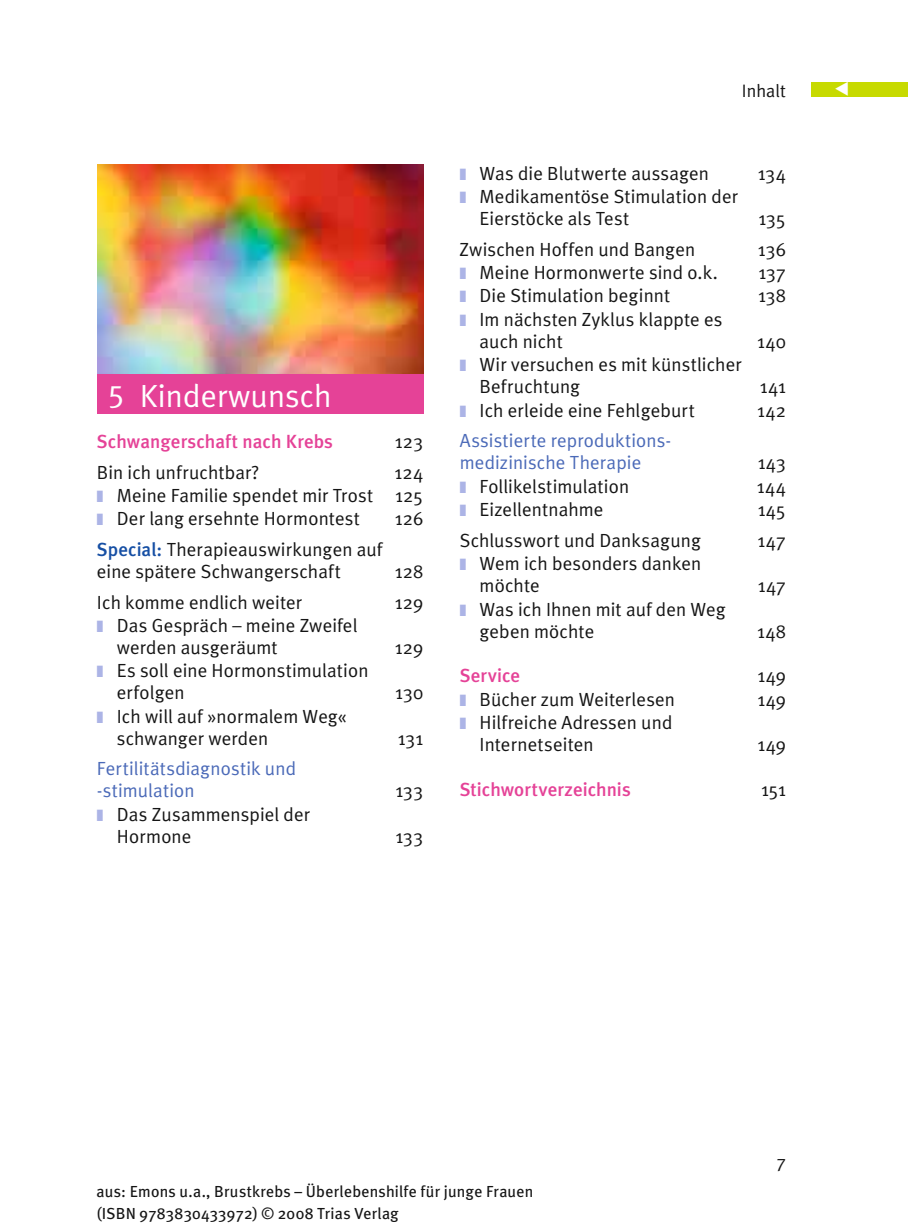
<style>
.page{position:relative;width:908px;height:1231px;background:#fff}
.page>*{position:absolute;margin:0;border:0;box-sizing:border-box;transform-origin:0 0}
.t1{font:32px "Meta Plus Normal";letter-spacing:.005em;color:#fff}
.t2{font:19px/22px "Meta Plus Normal";letter-spacing:.005em;color:#151515}
.t3{font:19px/22px "Meta Plus Normal";letter-spacing:.005em;color:#4b6ab8}
.t4{font:500 19px "Meta Plus";letter-spacing:.005em;color:#e54297}
.t5{font:18px "Meta Plus Normal";letter-spacing:.01em;color:#151515}
.t6{font:16px/22px "Meta Plus";letter-spacing:.015em;color:#151515}
.s1{font-family:"European Pi Three";color:#acb4e6}
.s2{font-family:"Meta Normal Expert"}
.s3{font-family:"Meta Plus";font-weight:500;color:#164fa4}
</style>
<div class="page">
<div style="left:811px;top:82px;width:96px;height:14px;background:#c7da00"></div>
<img style="left:97px;top:164px;width:326px;height:210px">
<div style="left:97px;top:374px;width:326px;height:40px;background:#e54297"></div>
<p class="t5" style="left:741px;top:84px;width:46px">Inhalt</p>
<p class="t2" style="left:459px;top:163px;width:251px"><span class="s1">-</span> Was die Blutwerte aussagen</p>
<p class="t2" style="left:757px;top:163px;width:30px">134</p>
<p class="t2" style="left:479px;top:187px;width:260px;text-indent:-20px"><span class="s1">-</span> Medikamentöse Stimulation der<br>Eierstöcke als Test</p>
<p class="t2" style="left:758px;top:209px;width:29px">135</p>
<h1 class="t1" style="left:109px;top:383px;width:224px"><span class="s2">5</span> Kinderwunsch</h1>
<p class="t4" style="left:97px;top:434px;width:237px">Schwangerschaft nach Krebs</p>
<p class="t2" style="left:394px;top:432px;width:30px">123</p>
<p class="t2" style="left:97px;top:462px;width:164px">Bin ich unfruchtbar?</p>
<p class="t2" style="left:394px;top:462px;width:30px">124</p>
<p class="t2" style="left:97px;top:486px;width:327px"><span class="s1">-</span> Meine Familie spendet mir Trost 125</p>
<p class="t2" style="left:97px;top:509px;width:264px"><span class="s1">-</span> Der lang ersehnte Hormontest</p>
<p class="t2" style="left:394px;top:509px;width:30px">126</p>
<p class="t2" style="left:97px;top:539px;width:287px"><span class="s3">Special:</span> Therapieauswirkungen auf eine spätere Schwangerschaft</p>
<p class="t2" style="left:394px;top:562px;width:30px">128</p>
<p class="t2" style="left:97px;top:592px;width:207px">Ich komme endlich weiter</p>
<p class="t2" style="left:394px;top:592px;width:30px">129</p>
<p class="t2" style="left:117px;top:615px;width:242px;text-indent:-20px"><span class="s1">-</span> Das Gespräch – meine Zweifel werden ausgeräumt</p>
<p class="t2" style="left:394px;top:637px;width:30px">129</p>
<p class="t2" style="left:117px;top:661px;width:253px;text-indent:-20px"><span class="s1">-</span> Es soll eine Hormonstimulation erfolgen</p>
<p class="t2" style="left:117px;top:706px;width:232px;text-indent:-20px"><span class="s1">-</span> Ich will auf »normalem Weg« schwanger werden</p>
<p class="t3" style="left:97px;top:759px;width:200px">Fertilitätsdiagnostik und -stimulation</p>
<p class="t2" style="left:117px;top:804px;width:195px;text-indent:-20px"><span class="s1">-</span> Das Zusammenspiel der<br>Hormone</p>
<p class="t2" style="left:395px;top:683px;width:29px">130</p>
<p class="t2" style="left:397px;top:728px;width:27px">131</p>
<p class="t2" style="left:395px;top:781px;width:29px">133</p>
<p class="t2" style="left:395px;top:826px;width:29px">133</p>
<p class="t2" style="left:459px;top:239px;width:237px">Zwischen Hoffen und Bangen</p>
<p class="t2" style="left:757px;top:239px;width:29px">136</p>
<p class="t2" style="left:459px;top:263px;width:259px"><span class="s1">-</span> Meine Hormonwerte sind o.k.</p>
<p class="t2" style="left:758px;top:263px;width:29px">137</p>
<p class="t2" style="left:459px;top:286px;width:212px"><span class="s1">-</span> Die Stimulation beginnt</p>
<p class="t2" style="left:757px;top:286px;width:29px">138</p>
<p class="t2" style="left:479px;top:309px;width:244px;text-indent:-20px"><span class="s1">-</span> Im nächsten Zyklus klappte es auch nicht</p>
<p class="t2" style="left:756px;top:331px;width:30px">140</p>
<p class="t2" style="left:479px;top:355px;width:264px;text-indent:-20px"><span class="s1">-</span> Wir versuchen es mit künstlicher<br>Befruchtung</p>
<p class="t2" style="left:759px;top:377px;width:28px">141</p>
<p class="t2" style="left:459px;top:400px;width:236px"><span class="s1">-</span> Ich erleide eine Fehlgeburt</p>
<p class="t2" style="left:756px;top:400px;width:30px">142</p>
<p class="t3" style="left:459px;top:431px;width:213px">Assistierte reproduktions&shy;medizinische Therapie</p>
<p class="t2" style="left:757px;top:453px;width:30px">143</p>
<p class="t2" style="left:459px;top:476px;width:171px"><span class="s1">-</span> Follikelstimulation</p>
<p class="t2" style="left:756px;top:476px;width:31px">144</p>
<p class="t2" style="left:459px;top:500px;width:145px"><span class="s1">-</span> Eizellentnahme</p>
<p class="t2" style="left:757px;top:500px;width:30px">145</p>
<p class="t2" style="left:459px;top:530px;width:243px">Schlusswort und Danksagung</p>
<p class="t2" style="left:757px;top:530px;width:30px">147</p>
<p class="t2" style="left:479px;top:554px;width:223px;text-indent:-20px"><span class="s1">-</span> Wem ich besonders danken möchte</p>
<p class="t2" style="left:757px;top:576px;width:30px">147</p>
<p class="t2" style="left:479px;top:599px;width:247px;text-indent:-20px"><span class="s1">-</span> Was ich Ihnen mit auf den Weg geben möchte</p>
<p class="t2" style="left:756px;top:621px;width:30px">148</p>
<p class="t4" style="left:459px;top:668px;width:62px">Service</p>
<p class="t2" style="left:757px;top:666px;width:30px">149</p>
<p class="t2" style="left:459px;top:689px;width:217px"><span class="s1">-</span> Bücher zum Weiterlesen</p>
<p class="t2" style="left:757px;top:689px;width:30px">149</p>
<p class="t2" style="left:479px;top:713px;width:194px;text-indent:-20px"><span class="s1">-</span> Hilfreiche Adressen und<br>Internetseiten</p>
<p class="t2" style="left:757px;top:735px;width:30px">149</p>
<p class="t4" style="left:459px;top:781px;width:173px">Stichwortverzeichnis</p>
<p class="t2" style="left:760px;top:779px;width:26px">151</p>
<p class="t5" style="left:776px;top:1154px;width:11px">7</p>
<p class="t6" style="left:96px;top:1181px;width:438px">aus: Emons u.a., Brustkrebs – Überlebenshilfe für junge Frauen (ISBN 9783830433972) © 2008 Trias Verlag</p>
</div>
